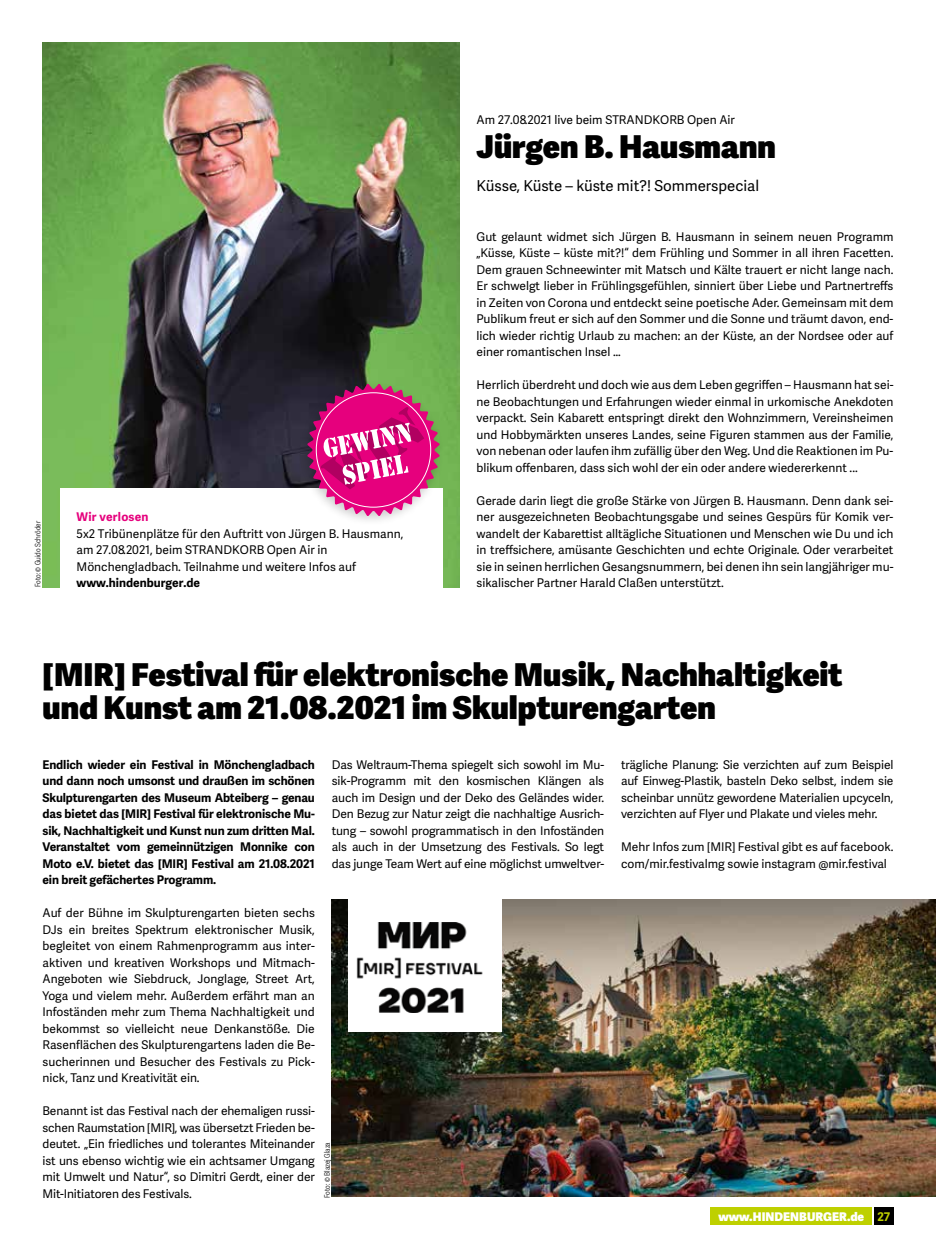
<style>
.page{position:relative;width:936px;height:1242px;background:#fff}
.page>*{position:absolute;margin:0;border:0;box-sizing:border-box;transform-origin:0 0}
.t1{font:800 31.5px/33px "Adelle Sans";color:#000}
.t2{font:15px "Adelle Sans";color:#000}
.t3{font:12px/16.5px "Adelle Sans";color:#000;text-align:justify}
.t4{font:700 12px/16.5px "Adelle Sans";letter-spacing:-.01em;color:#000;text-align:justify}
.t5{font:800 12px "Adelle Sans";color:#fff}
.t6{font:700 12px "Adelle Sans";letter-spacing:.02em;color:#e6007d}
.t7{font:300 7.5px "Adelle Sans Cnd";color:#000}
.s1{font-weight:700;color:#bed000}
</style>
<div class="page">
<img style="left:43px;top:43px;width:416px;height:544px">
<div style="left:60px;top:488px;width:382px;height:99px;background:#fff"></div>
<div style="left:710px;top:1207px;width:162px;height:18px;background:#bed000"></div>
<div style="left:874px;top:1207px;width:19px;height:18px;background:#000"></div>
<div style="left:297px;top:379px;width:148px;height:148px;background:#000;opacity:.2"></div>
<svg style="left:307px;top:384px;width:133px;height:132px"></svg>
<img style="left:332px;top:900px;width:603px;height:297px">
<div style="left:349px;top:898px;width:153px;height:134px;background:#fff"></div>
<img style="left:356px;top:922px;width:127px;height:90px">
<p class="t7" style="left:33px;top:587px;width:68px;rotate:-90deg">Foto: © Guido Schröder</p>
<p class="t6" style="left:77px;top:509px;width:74px">Wir verlosen</p>
<p class="t3" style="left:77px;top:525px;width:328px;text-align:left">5x2 Tribünenplätze für den Auftritt von Jürgen B. Hausmann, am 27.08.2021, beim STRANDKORB Open Air in<br>Mönchengladbach. Teilnahme und weitere Infos auf</p>
<p class="t4" style="left:77px;top:575px;width:125px">www.hindenburger.de</p>
<p class="t3" style="left:476px;top:112px;width:260px">Am 27.08.2021 live beim STRANDKORB Open Air</p>
<h1 class="t1" style="left:476px;top:130px;width:301px">Jürgen B. Hausmann</h1>
<p class="t2" style="left:476px;top:177px;width:284px">Küsse, Küste – küste mit?! Sommerspecial</p>
<p class="t3" style="left:476px;top:228px;width:418px">Gut gelaunt widmet sich Jürgen B. Hausmann in seinem neuen Programm „Küsse, Küste – küste mit?!“ dem Frühling und Sommer in all ihren Facetten.<br>Dem grauen Schneewinter mit Matsch und Kälte trauert er nicht lange nach.<br>Er schwelgt lieber in Frühlingsgefühlen, sinniert über Liebe und Partnertreffs in Zeiten von Corona und entdeckt seine poetische Ader. Gemeinsam mit dem Publikum freut er sich auf den Sommer und die Sonne und träumt davon, end&shy;lich wieder richtig Urlaub zu machen: an der Küste, an der Nordsee oder auf einer romantischen Insel …</p>
<p class="t3" style="left:476px;top:377px;width:418px">Herrlich überdreht und doch wie aus dem Leben gegriffen – Hausmann hat sei&shy;ne Beobachtungen und Erfahrungen wieder einmal in urkomische Anekdoten verpackt. Sein Kabarett entspringt direkt den Wohnzimmern, Vereinsheimen und Hobbymärkten unseres Landes, seine Figuren stammen aus der Familie, von nebenan oder laufen ihm zufällig über den Weg. Und die Reaktionen im Pu&shy;blikum offenbaren, dass sich wohl der ein oder andere wiedererkennt ...</p>
<p class="t3" style="left:476px;top:492px;width:418px">Gerade darin liegt die große Stärke von Jürgen B. Hausmann. Denn dank sei&shy;ner ausgezeichneten Beobachtungsgabe und seines Gespürs für Komik ver&shy;wandelt der Kabarettist alltägliche Situationen und Menschen wie Du und ich in treffsichere, amüsante Geschichten und echte Originale. Oder verarbeitet sie in seinen herrlichen Gesangsnummern, bei denen ihn sein langjähriger mu&shy;sikalischer Partner Harald Claßen unterstützt.</p>
<h1 class="t1" style="left:43px;top:658px;width:801px">[MIR] Festival für elektronische Musik, Nachhaltigkeit und Kunst am 21.08.2021 im Skulpturengarten</h1>
<p class="t4" style="left:43px;top:756px;width:274px">Endlich wieder ein Festival in Mönchengladbach und dann noch umsonst und draußen im schönen Skulpturengarten des Museum Abteiberg – genau das bietet das [MIR] Festival für elektronische Mu&shy;sik, Nachhaltigkeit und Kunst nun zum dritten Mal.<br>Veranstaltet vom gemeinnützigen Monnike con Moto e.V. bietet das [MIR] Festival am 21.08.2021 ein breit gefächertes Programm.</p>
<p class="t3" style="left:43px;top:905px;width:274px">Auf der Bühne im Skulpturengarten bieten sechs DJs ein breites Spektrum elektronischer Musik, begleitet von einem Rahmenprogramm aus inter&shy;aktiven und kreativen Workshops und Mitmach-Angeboten wie Siebdruck, Jonglage, Street Art, Yoga und vielem mehr. Außerdem erfährt man an Infoständen mehr zum Thema Nachhaltigkeit und bekommst so vielleicht neue Denkanstöße. Die Rasenflächen des Skulpturengartens laden die Be&shy;sucherinnen und Besucher des Festivals zu Pick&shy;nick, Tanz und Kreativität ein.</p>
<p class="t3" style="left:43px;top:1103px;width:274px">Benannt ist das Festival nach der ehemaligen russi&shy;schen Raumstation [MIR], was übersetzt Frieden be&shy;deutet. „Ein friedliches und tolerantes Miteinander ist uns ebenso wichtig wie ein achtsamer Umgang mit Umwelt und Natur“, so Dimitri Gerdt, einer der Mit-Initiatoren des Festivals.</p>
<p class="t3" style="left:332px;top:756px;width:274px">Das Weltraum-Thema spiegelt sich sowohl im Mu&shy;sik-Programm mit den kosmischen Klängen als auch im Design und der Deko des Geländes wider.<br>Den Bezug zur Natur zeigt die nachhaltige Ausrich&shy;tung – sowohl programmatisch in den Infoständen als auch in der Umsetzung des Festivals. So legt das junge Team Wert auf eine möglichst umweltver-</p>
<p class="t3" style="left:621px;top:756px;width:274px">trägliche Planung: Sie verzichten auf zum Beispiel auf Einweg-Plastik, basteln Deko selbst, indem sie scheinbar unnütz gewordene Materialien upcyceln, verzichten auf Flyer und Plakate und vieles mehr.</p>
<p class="t3" style="left:621px;top:839px;width:274px">Mehr Infos zum [MIR] Festival gibt es auf facebook. com/mir.festivalmg sowie instagram @mir.festival</p>
<p class="t7" style="left:323px;top:1198px;width:57px;rotate:-90deg">Foto: © Blazej Glaza</p>
<p class="t5" style="left:718px;top:1208px;width:173px">www.HINDENBURGER.de <span class="s1">27</span></p>
</div>
